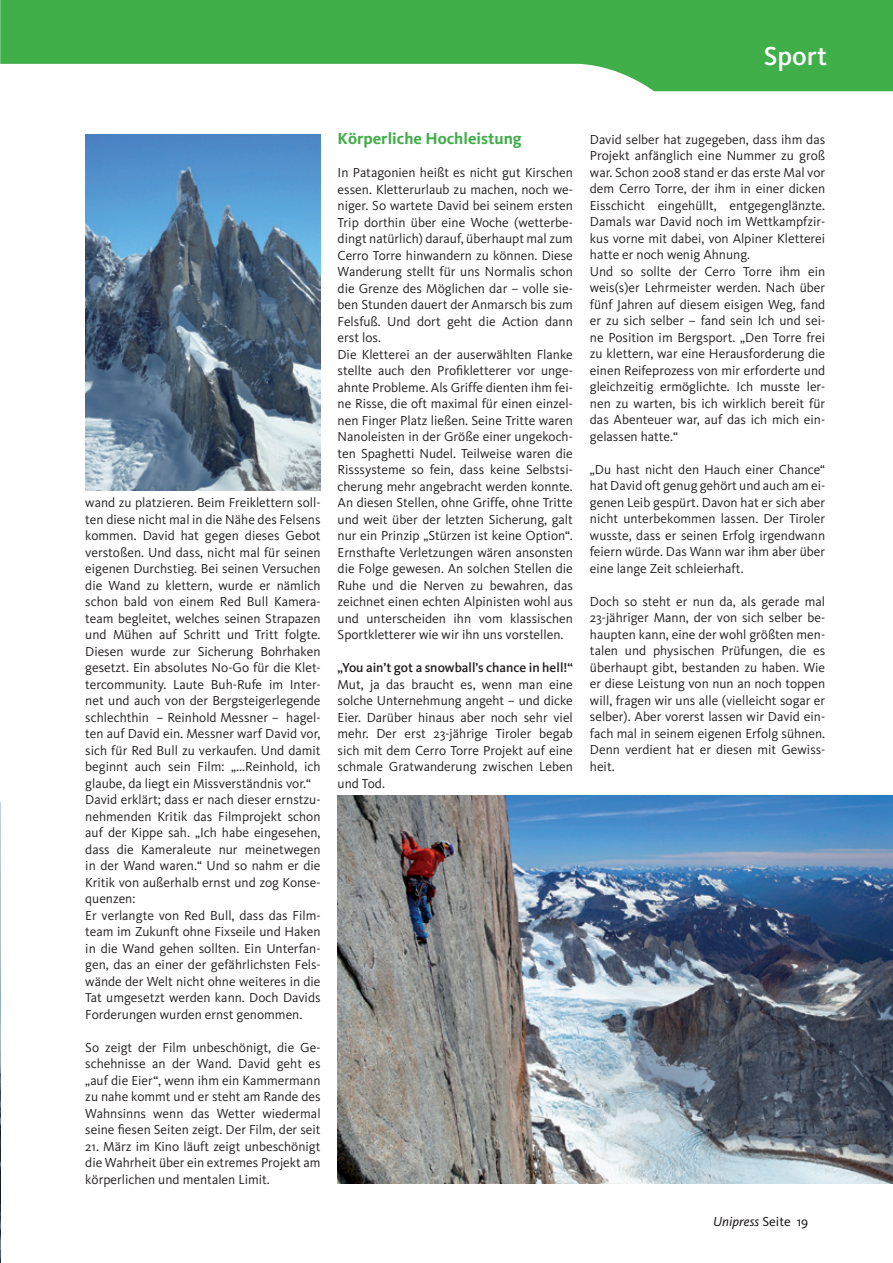
<style>
.page{position:relative;width:893px;height:1263px;background:#fff}
.page>*{position:absolute;margin:0;border:0;box-sizing:border-box;transform-origin:0 0}
.t1{font:500 27px "Kievit";color:#fff}
.t2{font:700 16.5px "Kievit";color:#40ae49}
.t3{font:13.5px/16.5px "Kievit";color:#231f20;text-align:justify}
.t4{font:500 13.5px "Kievit";color:#231f20}
.t5{font:italic 13.5px "Kievit";color:#231f20}
.s1{font-style:normal}
</style>
<div class="page">
<svg style="left:0;top:0;width:893px;height:91px;fill:#40ae49"></svg>
<img style="left:338px;top:795px;width:555px;height:388px">
<img style="left:0;top:802px;width:1px;height:461px">
<img style="left:85px;top:134px;width:236px;height:356px">
<h1 class="t1" style="left:764px;top:40px;width:65px">Sport</h1>
<p class="t3" style="left:85px;top:494px;width:237px;text-align:left">wand zu platzieren. Beim Freiklettern soll&shy;ten diese nicht mal in die Nähe des Felsens kommen. David hat gegen dieses Gebot verstoßen. Und dass, nicht mal für seinen eigenen Durchstieg. Bei seinen Versuchen die Wand zu klettern, wurde er nämlich schon bald von einem Red Bull Kamera&shy;team begleitet, welches seinen Strapazen und Mühen auf Schritt und Tritt folgte.<br>Diesen wurde zur Sicherung Bohrhaken gesetzt. Ein absolutes No-Go für die Klet&shy;tercommunity. Laute Buh-Rufe im Inter&shy;net und auch von der Bergsteigerlegende schlechthin – Reinhold Messner – hagel&shy;ten auf David ein. Messner warf David vor, sich für Red Bull zu verkaufen. Und damit beginnt auch sein Film: „...Reinhold, ich glaube, da liegt ein Missverständnis vor.“ David erklärt; dass er nach dieser ernstzu&shy;nehmenden Kritik das Filmprojekt schon auf der Kippe sah. „Ich habe eingesehen, dass die Kameraleute nur meinetwegen in der Wand waren.“ Und so nahm er die Kritik von außerhalb ernst und zog Konse&shy;quenzen:<br>Er verlangte von Red Bull, dass das Film&shy;team im Zukunft ohne Fixseile und Haken in die Wand gehen sollten. Ein Unterfan&shy;gen, das an einer der gefährlichsten Fels&shy;wände der Welt nicht ohne weiteres in die Tat umgesetzt werden kann. Doch Davids Forderungen wurden ernst genommen.</p>
<p class="t3" style="left:85px;top:1039px;width:237px">So zeigt der Film unbeschönigt, die Ge&shy;schehnisse an der Wand. David geht es „auf die Eier“, wenn ihm ein Kammermann zu nahe kommt und er steht am Rande des Wahnsinns wenn das Wetter wiedermal seine fiesen Seiten zeigt. Der Film, der seit</p>
<p class="t3" style="left:85px;top:1138px;width:237px">21. März im Kino läuft zeigt unbeschönigt die Wahrheit über ein extremes Projekt am körperlichen und mentalen Limit.</p>
<p class="t2" style="left:338px;top:129px;width:186px">Körperliche Hochleistung</p>
<p class="t3" style="left:338px;top:164px;width:237px;text-align:left">In Patagonien heißt es nicht gut Kirschen essen. Kletterurlaub zu machen, noch we&shy;niger. So wartete David bei seinem ersten Trip dorthin über eine Woche (wetterbe&shy;dingt natürlich) darauf, überhaupt mal zum Cerro Torre hinwandern zu können. Diese Wanderung stellt für uns Normalis schon die Grenze des Möglichen dar – volle sie&shy;ben Stunden dauert der Anmarsch bis zum Felsfuß. Und dort geht die Action dann erst los.<br>Die Kletterei an der auserwählten Flanke stellte auch den Profikletterer vor unge&shy;ahnte Probleme. Als Griffe dienten ihm fei&shy;ne Risse, die oft maximal für einen einzel&shy;nen Finger Platz ließen. Seine Tritte waren Nanoleisten in der Größe einer ungekoch&shy;ten Spaghetti Nudel. Teilweise waren die Risssysteme so fein, dass keine Selbstsi&shy;cherung mehr angebracht werden konnte.<br>An diesen Stellen, ohne Griffe, ohne Tritte und weit über der letzten Sicherung, galt nur ein Prinzip „Stürzen ist keine Option“.<br>Ernsthafte Verletzungen wären ansonsten die Folge gewesen. An solchen Stellen die Ruhe und die Nerven zu bewahren, das zeichnet einen echten Alpinisten wohl aus und unterscheiden ihn vom klassischen Sportkletterer wie wir ihn uns vorstellen.</p>
<p class="t4" style="left:338px;top:660px;width:237px">„You ain’t got a snowball’s chance in hell!“</p>
<p class="t3" style="left:338px;top:676px;width:237px">Mut, ja das braucht es, wenn man eine solche Unternehmung angeht – und dicke Eier. Darüber hinaus aber noch sehr viel mehr. Der erst 23-jährige Tiroler begab sich mit dem Cerro Torre Projekt auf eine schmale Gratwanderung zwischen Leben und Tod.</p>
<p class="t3" style="left:590px;top:131px;width:237px;text-align:left">David selber hat zugegeben, dass ihm das Projekt anfänglich eine Nummer zu groß war. Schon 2008 stand er das erste Mal vor dem Cerro Torre, der ihm in einer dicken Eisschicht eingehüllt, entgegenglänzte.<br>Damals war David noch im Wettkampfzir&shy;kus vorne mit dabei, von Alpiner Kletterei hatte er noch wenig Ahnung.<br>Und so sollte der Cerro Torre ihm ein weis(s)er Lehrmeister werden. Nach über fünf Jahren auf diesem eisigen Weg, fand er zu sich selber – fand sein Ich und sei&shy;ne Position im Bergsport. „Den Torre frei zu klettern, war eine Herausforderung die einen Reifeprozess von mir erforderte und gleichzeitig ermöglichte. Ich musste ler&shy;nen zu warten, bis ich wirklich bereit für das Abenteuer war, auf das ich mich ein&shy;gelassen hatte.“</p>
<p class="t3" style="left:590px;top:461px;width:237px">„Du hast nicht den Hauch einer Chance“ hat David oft genug gehört und auch am ei&shy;genen Leib gespürt. Davon hat er sich aber nicht unterbekommen lassen. Der Tiroler wusste, dass er seinen Erfolg irgendwann feiern würde. Das Wann war ihm aber über eine lange Zeit schleierhaft.</p>
<p class="t3" style="left:590px;top:593px;width:237px">Doch so steht er nun da, als gerade mal 23-jähriger Mann, der von sich selber be&shy;haupten kann, eine der wohl größten men&shy;talen und physischen Prüfungen, die es überhaupt gibt, bestanden zu haben. Wie er diese Leistung von nun an noch toppen will, fragen wir uns alle (vielleicht sogar er selber). Aber vorerst lassen wir David ein&shy;fach mal in seinem eigenen Erfolg sühnen.<br>Denn verdient hat er diesen mit Gewiss&shy;heit.</p>
<p class="t5" style="left:713px;top:1213px;width:97px">Unipress <span class="s1">Seite 19</span></p>
</div>
